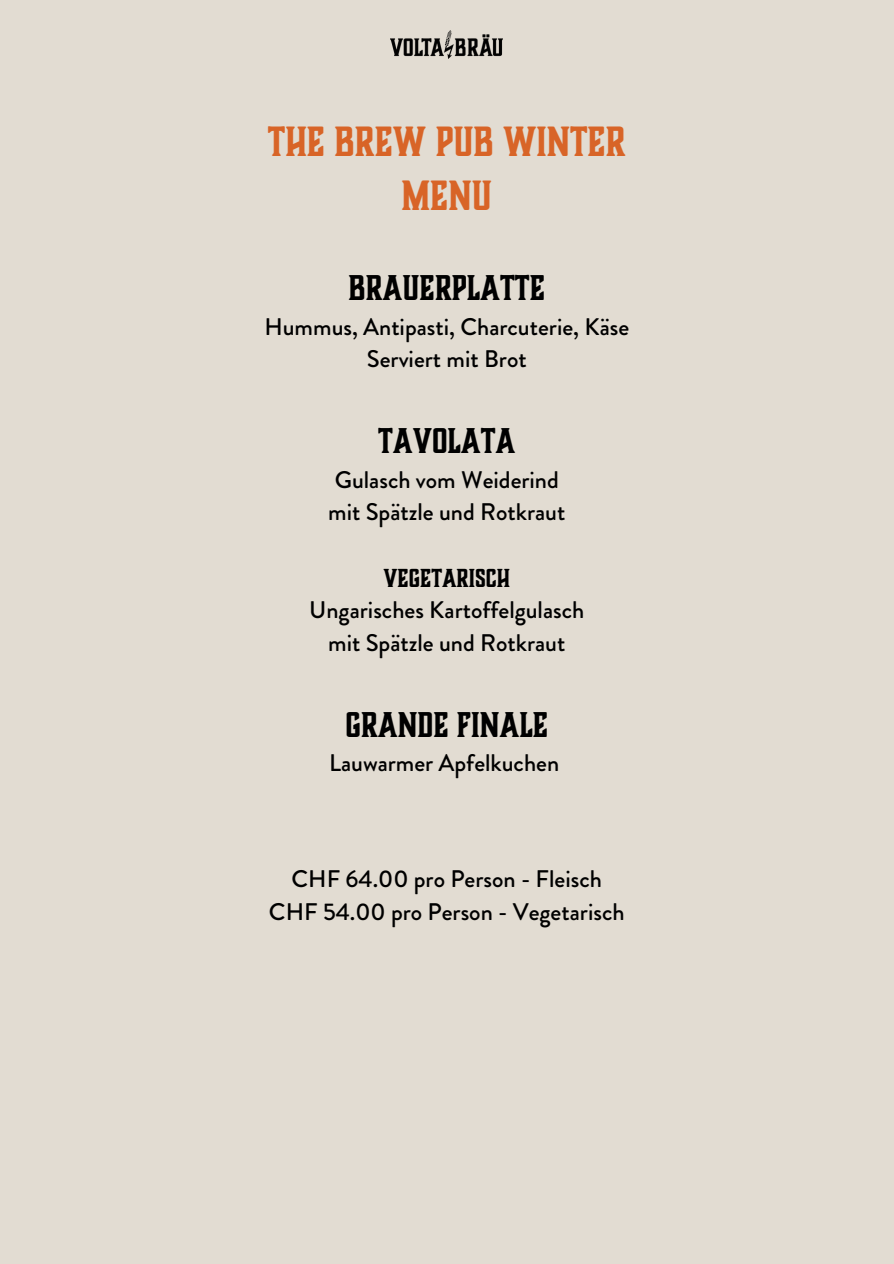
<style>
.page{position:relative;width:894px;height:1264px;background:#fff}
.page>*{position:absolute;margin:0;border:0;box-sizing:border-box;transform-origin:0 0}
.t1{font:700 39px/54px "Boucherie Block";color:#d86427;text-align:center}
.t2{font:700 33px "Boucherie Block";color:#000}
.t3{font:500 24px "Brandon Grotesque";color:#000}
.t4{font:700 24px "Boucherie Block";color:#000}
</style>
<div class="page">
<div style="left:0;top:0;width:893px;height:1263px;background:#e2dcd2"></div>
<img style="left:391px;top:30px;width:111px;height:28px">
<h1 class="t1" style="left:268px;top:115px;width:359px">THE BREW PUB WINTER<br>MENU</h1>
<p class="t2" style="left:348px;top:266px;width:198px">BRAUERPLATTE</p>
<p class="t3" style="left:264px;top:309px;width:366px">Hummus, Antipasti, Charcuterie, Käse</p>
<p class="t3" style="left:367px;top:342px;width:161px">Serviert mit Brot</p>
<p class="t2" style="left:378px;top:419px;width:139px">TAVOLATA</p>
<p class="t3" style="left:334px;top:462px;width:226px">Gulasch vom Weiderind</p>
<p class="t3" style="left:328px;top:495px;width:239px">mit Spätzle und Rotkraut</p>
<p class="t4" style="left:383px;top:562px;width:128px">VEGETARISCH</p>
<p class="t3" style="left:309px;top:593px;width:277px">Ungarisches Kartoffelgulasch</p>
<p class="t3" style="left:328px;top:626px;width:239px">mit Spätzle und Rotkraut</p>
<p class="t2" style="left:345px;top:702px;width:204px">GRANDE FINALE</p>
<p class="t3" style="left:329px;top:746px;width:232px">Lauwarmer Apfelkuchen</p>
<p class="t3" style="left:291px;top:862px;width:312px">CHF 64.00 pro Person - Fleisch</p>
<p class="t3" style="left:269px;top:894px;width:357px">CHF 54.00 pro Person - Vegetarisch</p>
</div>
